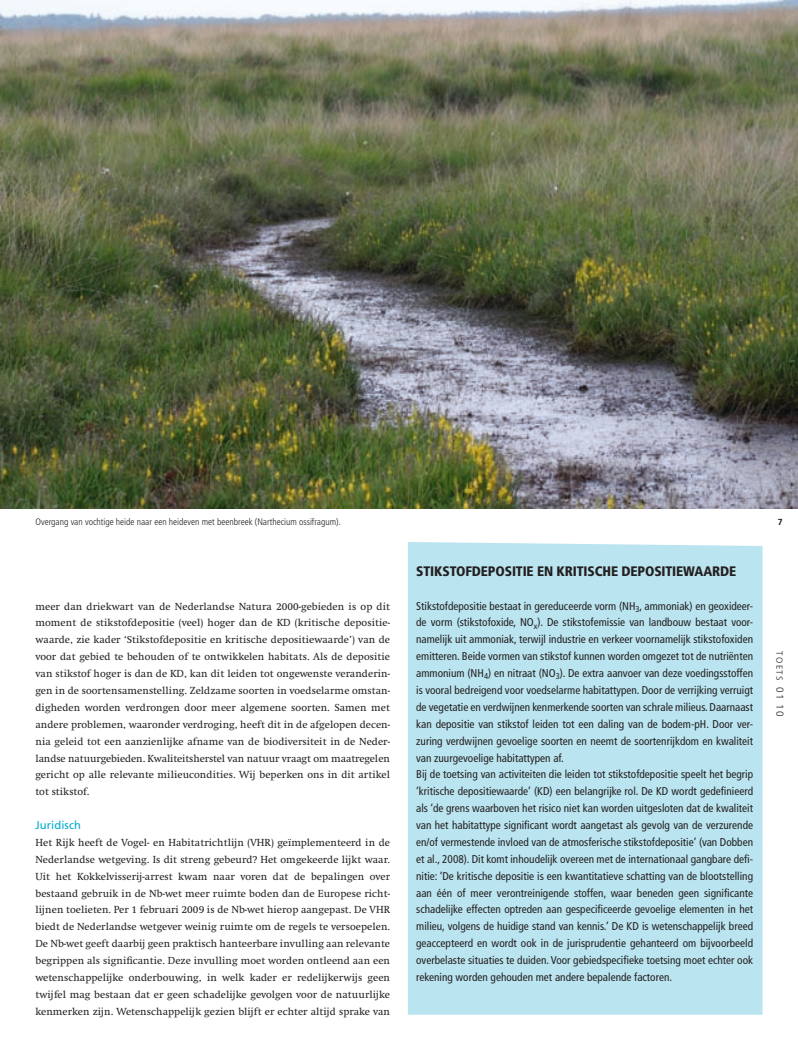
<style>
.page{position:relative;width:798px;height:1053px;background:#fff}
.page>*{position:absolute;margin:0;border:0;box-sizing:border-box;transform-origin:0 0}
._12_kaderkop{font:900 condensed 13.75px "Frutiger";letter-spacing:-.01em;color:#231f20}
._13_kadertekst{font:condensed 11.25px/16.9px "Frutiger";color:#231f20;text-align:justify}
._21_subkop{font:11.25px "Frutiger";letter-spacing:.005em;color:#00abcd}
._06_broodtekst{font:10.62px/16.9px "Swift";letter-spacing:.005em;color:#231f20;text-align:justify}
._06_bijschrift{font:300 condensed 9.38px "Frutiger";color:#231f20}
.t1{font:300 8.75px "Frutiger";letter-spacing:.14em;color:#231f20}
.s1{font-size:10px}
</style>
<div class="page">
<div style="left:408px;top:542px;width:354px;height:472px;background:#bae4ef"></div>
<img style="left:0;top:0;width:797px;height:508px">
<p class="_06_bijschrift" style="left:35px;top:516px;width:307px">Overgang van vochtige heide naar een heideven met beenbreek (Narthecium ossifragum).</p>
<p class="_06_broodtekst" style="left:35px;top:597px;width:356px">meer dan driekwart van de Nederlandse Natura 2000-gebieden is op dit moment de stikstofdepositie (veel) hoger dan de KD (kritische depositie&shy;waarde, zie kader ‘Stikstofdepositie en kritische depositiewaarde’) van de voor dat gebied te behouden of te ontwikkelen habitats. Als de depositie van stikstof hoger is dan de KD, kan dit leiden tot ongewenste veranderin&shy;gen in de soortensamenstelling. Zeldzame soorten in voedselarme omstan&shy;digheden worden verdrongen door meer algemene soorten. Samen met andere problemen, waaronder verdroging, heeft dit in de afgelopen decen&shy;nia geleid tot een aanzienlijke afname van de biodiversiteit in de Neder&shy;landse natuurgebieden. Kwaliteitsherstel van natuur vraagt om maatregelen gericht op alle relevante milieucondities. Wij beperken ons in dit artikel tot stikstof.</p>
<p class="_21_subkop" style="left:35px;top:818px;width:47px">Juridisch</p>
<p class="_06_broodtekst" style="left:35px;top:834px;width:356px">Het Rijk heeft de Vogel- en Habitatrichtlijn (VHR) geïmplementeerd in de Nederlandse wetgeving. Is dit streng gebeurd? Het omgekeerde lijkt waar.<br>Uit het Kokkelvisserij-arrest kwam naar voren dat de bepalingen over bestaand gebruik in de Nb-wet meer ruimte boden dan de Europese richt&shy;lijnen toelieten. Per 1 februari 2009 is de Nb-wet hierop aangepast. De VHR biedt de Nederlandse wetgever weinig ruimte om de regels te versoepelen.<br>De Nb-wet geeft daarbij geen praktisch hanteerbare invulling aan relevante begrippen als significantie. Deze invulling moet worden ontleend aan een wetenschappelijke onderbouwing, in welk kader er redelijkerwijs geen twijfel mag bestaan dat er geen schadelijke gevolgen voor de natuurlijke kenmerken zijn. Wetenschappelijk gezien blijft er echter altijd sprake van</p>
<p class="_12_kaderkop" style="left:416px;top:562px;width:313px">STIKSTOFDEPOSITIE EN KRITISCHE DEPOSITIEWAARDE</p>
<p class="_13_kadertekst" style="left:416px;top:597px;width:338px">Stikstofdepositie bestaat in gereduceerde vorm (NH<sub>3</sub>, ammoniak) en geoxideer&shy;de vorm (stikstofoxide, NO<sub>x</sub>). De stikstofemissie van landbouw bestaat voor&shy;namelijk uit ammoniak, terwijl industrie en verkeer voornamelijk stikstofoxiden emitteren. Beide vormen van stikstof kunnen worden omgezet tot de nutriënten ammonium (NH<sub>4</sub>) en nitraat (NO<sub>3</sub>). De extra aanvoer van deze voedingsstoffen is vooral bedreigend voor voedselarme habitattypen. Door de verrijking verruigt de vegetatie en verdwijnen kenmerkende soorten van schrale milieus. Daarnaast kan depositie van stikstof leiden tot een daling van de bodem-pH. Door ver&shy;zuring verdwijnen gevoelige soorten en neemt de soortenrijkdom en kwaliteit van zuurgevoelige habitattypen af.</p>
<p class="_13_kadertekst" style="left:416px;top:766px;width:338px">Bij de toetsing van activiteiten die leiden tot stikstofdepositie speelt het begrip ‘kritische depositiewaarde’ (KD) een belangrijke rol. De KD wordt gedefinieerd als ‘de grens waarboven het risico niet kan worden uitgesloten dat de kwaliteit van het habitattype significant wordt aangetast als gevolg van de verzurende en/of vermestende invloed van de atmosferische stikstofdepositie’ (van Dobben et al., 2008). Dit komt inhoudelijk overeen met de internationaal gangbare defi&shy;nitie: ‘De kritische depositie is een kwantitatieve schatting van de blootstelling aan één of meer verontreinigende stoffen, waar beneden geen significante schadelijke effecten optreden aan gespecificeerde gevoelige elementen in het milieu, volgens de huidige stand van kennis.’ De KD is wetenschappelijk breed geaccepteerd en wordt ook in de jurisprudentie gehanteerd om bijvoorbeeld overbelaste situaties te duiden. Voor gebiedspecifieke toetsing moet echter ook rekening worden gehouden met andere bepalende factoren.</p>
<p class="t1" style="left:784px;top:651px;width:67px;rotate:90deg">TOETS <span class="s1">01 10</span></p>
</div>
